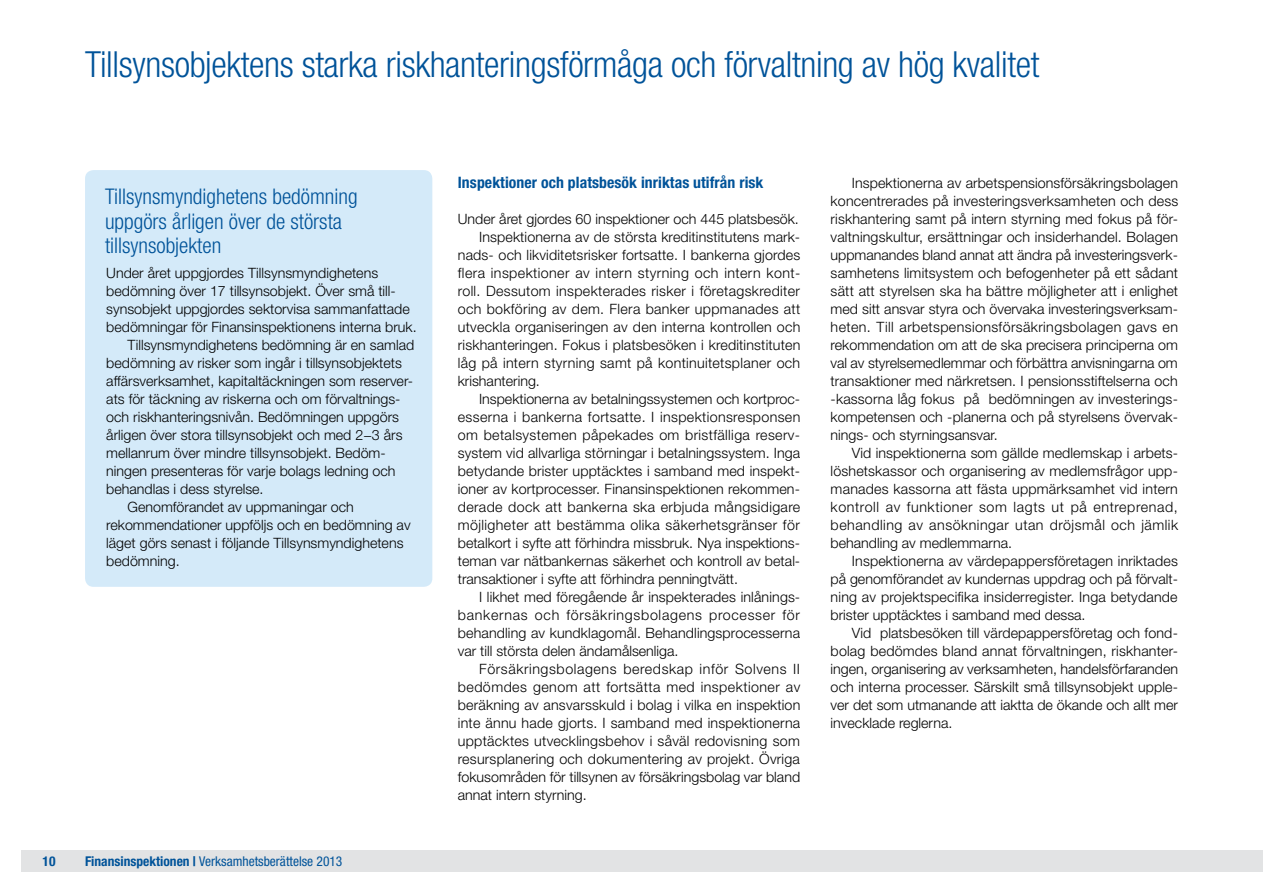
<style>
.page{position:relative;width:1263px;height:893px;background:#fff}
.page>*{position:absolute;margin:0;border:0;box-sizing:border-box;transform-origin:0 0}
.OTSIKKO{font:300 condensed 36px "Helvetica Neue LT Std";letter-spacing:-.01em;color:#005399}
.NOSTO{font:300 condensed 21.6px/24.3px "Helvetica Neue LT Std";color:#005399}
.VALIOTSIKKO{font:700 condensed 15.75px "Helvetica Neue LT Std";letter-spacing:.005em;color:#005399}
.LEIPIS_SWE{font:300 14.25px/18px "Helvetica Neue LT Std";letter-spacing:.005em;color:#000}
.LEIPIS_1_kpl_SWE{font:300 14.25px/18px "Helvetica Neue LT Std";color:#000}
.t1{font:condensed 13.5px "Helvetica Neue LT Std";color:#005399}
.t2{font:700 condensed 13.5px "Helvetica Neue LT Std";color:#005399}
.s1{font-weight:700}
</style>
<div class="page">
<div style="left:21px;top:850px;width:1241px;height:22px;background:#e2e3e4"></div>
<div style="left:85px;top:170px;width:347px;height:417px;background:#d4eaf9;border-radius:9px"></div>
<p class="OTSIKKO" style="left:85px;top:43px;width:956px">Tillsynsobjektens starka riskhanteringsförmåga och förvaltning av hög kvalitet</p>
<p class="NOSTO" style="left:105px;top:184px;width:254px">Tillsynsmyndighetens bedömning uppgörs årligen över de största tillsynsobjekten</p>
<p class="LEIPIS_1_kpl_SWE" style="left:106px;top:264px;width:312px">Under året uppgjordes Tillsynsmyndighetens bedömning över 17 tillsynsobjekt. Över små till&shy;synsobjekt uppgjordes sektorvisa sammanfattade bedömningar för Finansinspektionens interna bruk.</p>
<p class="LEIPIS_SWE" style="left:106px;top:336px;width:309px;text-indent:21px">Tillsynsmyndighetens bedömning är en samlad bedömning av risker som ingår i tillsynsobjektets affärsverksamhet, kapitaltäckningen som reserver&shy;ats för täckning av riskerna och om förvaltnings&shy;och riskhanteringsnivån. Bedömningen uppgörs årligen över stora tillsynsobjekt och med 2−3 års mellanrum över mindre tillsynsobjekt. Bedöm&shy;ningen presenteras för varje bolags ledning och behandlas i dess styrelse.</p>
<p class="LEIPIS_SWE" style="left:106px;top:498px;width:306px;text-indent:21px">Genomförandet av uppmaningar och rekommendationer uppföljs och en bedömning av läget görs senast i följande Tillsynsmyndighetens bedömning.</p>
<p class="t2" style="left:43px;top:853px;width:14px">10</p>
<p class="t1" style="left:85px;top:853px;width:259px"><span class="s1">Finansinspektionen |</span> Verksamhetsberättelse 2013</p>
<p class="VALIOTSIKKO" style="left:458px;top:173px;width:307px">Inspektioner och platsbesök inriktas utifrån risk</p>
<p class="LEIPIS_1_kpl_SWE" style="left:458px;top:210px;width:343px">Under året gjordes 60 inspektioner och 445 platsbesök.</p>
<p class="LEIPIS_SWE" style="left:458px;top:228px;width:344px;text-indent:21px">Inspektionerna av de största kreditinstitutens mark&shy;nads- och likviditetsrisker fortsatte. I bankerna gjordes flera inspektioner av intern styrning och intern kont&shy;roll. Dessutom inspekterades risker i företagskrediter och bokföring av dem. Flera banker uppmanades att utveckla organiseringen av den interna kontrollen och riskhanteringen. Fokus i platsbesöken i kreditinstituten låg på intern styrning samt på kontinuitetsplaner och krishantering.</p>
<p class="LEIPIS_SWE" style="left:458px;top:390px;width:344px;text-indent:21px">Inspektionerna av betalningssystemen och kortproc&shy;esserna i bankerna fortsatte. I inspektionsresponsen om betalsystemen påpekades om bristfälliga reserv&shy;system vid allvarliga störningar i betalningssystem. Inga betydande brister upptäcktes i samband med inspekt&shy;ioner av kortprocesser. Finansinspektionen rekommen&shy;derade dock att bankerna ska erbjuda mångsidigare möjligheter att bestämma olika säkerhetsgränser för betalkort i syfte att förhindra missbruk. Nya inspektions&shy;teman var nätbankernas säkerhet och kontroll av betal&shy;transaktioner i syfte att förhindra penningtvätt.</p>
<p class="LEIPIS_SWE" style="left:458px;top:588px;width:344px;text-align:justify;text-indent:21px">I likhet med föregående år inspekterades inlånings&shy;bankernas och försäkringsbolagens processer för behandling av kundklagomål. Behandlingsprocesserna var till största delen ändamålsenliga.</p>
<p class="LEIPIS_SWE" style="left:458px;top:660px;width:344px;text-align:justify;text-indent:21px">Försäkringsbolagens beredskap inför Solvens II bedömdes genom att fortsätta med inspektioner av beräkning av ansvarsskuld i bolag i vilka en inspektion inte ännu hade gjorts. I samband med inspektionerna upptäcktes utvecklingsbehov i såväl redovisning som resursplanering och dokumentering av projekt. Övriga fokusområden för tillsynen av försäkringsbolag var bland annat intern styrning.</p>
<p class="LEIPIS_SWE" style="left:831px;top:174px;width:349px;text-align:justify;text-indent:21px">Inspektionerna av arbetspensionsförsäkringsbolagen koncentrerades på investeringsverksamheten och dess riskhantering samt på intern styrning med fokus på för&shy;valtningskultur, ersättningar och insiderhandel. Bolagen uppmanandes bland annat att ändra på investeringsverk&shy;samhetens limitsystem och befogenheter på ett sådant sätt att styrelsen ska ha bättre möjligheter att i enlighet med sitt ansvar styra och övervaka investeringsverksam&shy;heten. Till arbetspensionsförsäkringsbolagen gavs en rekommendation om att de ska precisera principerna om val av styrelsemedlemmar och förbättra anvisningarna om transaktioner med närkretsen. I pensionsstiftelserna och -kassorna låg fokus på bedömningen av investerings&shy;kompetensen och -planerna och på styrelsens övervak&shy;nings- och styrningsansvar.</p>
<p class="LEIPIS_SWE" style="left:831px;top:444px;width:349px;text-align:justify;text-indent:21px">Vid inspektionerna som gällde medlemskap i arbets&shy;löshetskassor och organisering av medlemsfrågor upp&shy;manades kassorna att fästa uppmärksamhet vid intern kontroll av funktioner som lagts ut på entreprenad, behandling av ansökningar utan dröjsmål och jämlik behandling av medlemmarna.</p>
<p class="LEIPIS_SWE" style="left:831px;top:552px;width:349px;text-align:justify;text-indent:21px">Inspektionerna av värdepappersföretagen inriktades på genomförandet av kundernas uppdrag och på förvalt&shy;ning av projektspecifika insiderregister. Inga betydande brister upptäcktes i samband med dessa.</p>
<p class="LEIPIS_SWE" style="left:831px;top:624px;width:349px;text-indent:21px">Vid platsbesöken till värdepappersföretag och fond&shy;bolag bedömdes bland annat förvaltningen, riskhanter&shy;ingen, organisering av verksamheten, handelsförfaranden och interna processer. Särskilt små tillsynsobjekt upple&shy;ver det som utmanande att iaktta de ökande och allt mer invecklade reglerna.</p>
</div>
